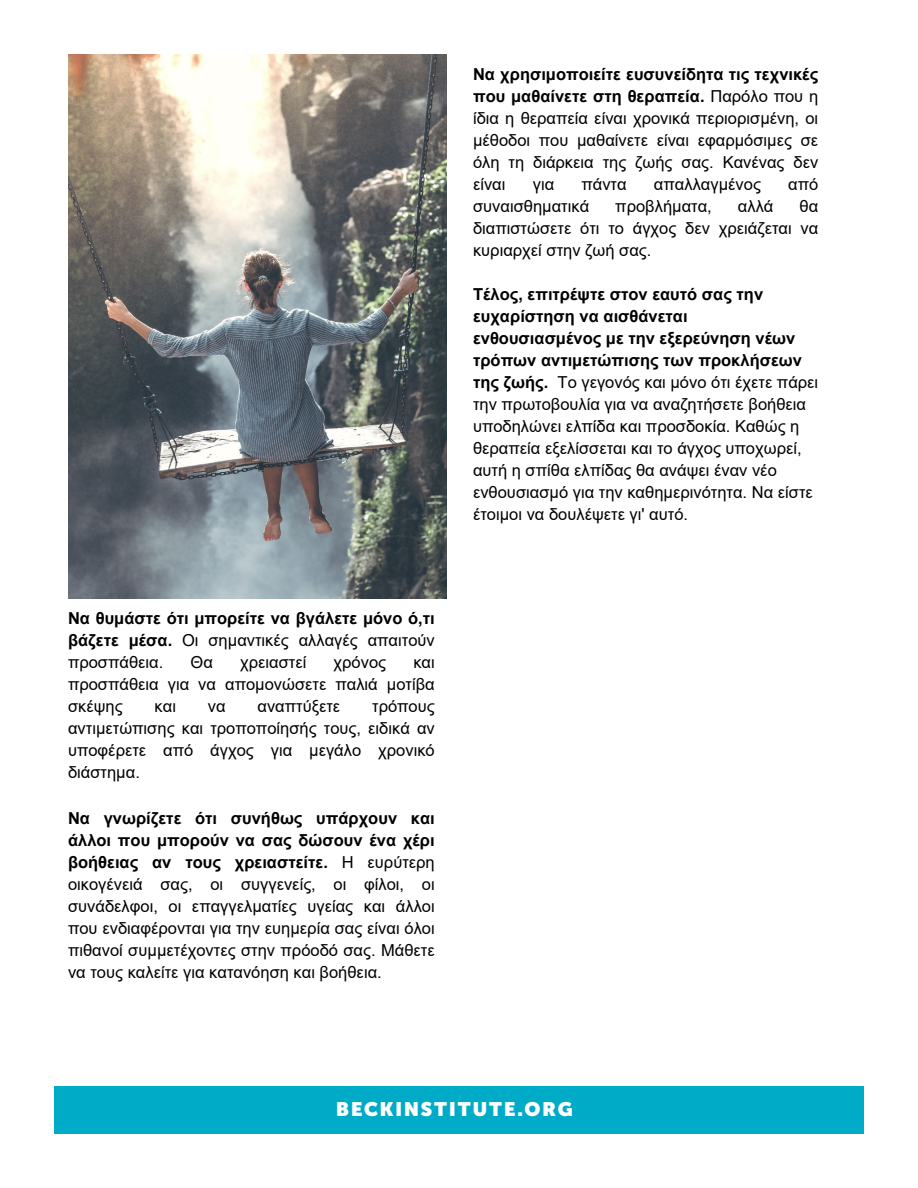
<style>
.page{position:relative;width:918px;height:1188px;background:#fff}
.page>*{position:absolute;margin:0;border:0;box-sizing:border-box;transform-origin:0 0}
.t1{font:900 19.5px "Museo Sans Display";letter-spacing:.1em;color:#fff}
.t2{font:16.5px/22px "Arial";color:#000;text-align:justify}
.t3{font:700 16.5px/22px "Arial";color:#000;text-align:justify}
.s1{font-weight:400}
.s2{font-weight:700}
</style>
<div class="page">
<div style="left:54px;top:1087px;width:810px;height:47px;background:#00abc8"></div>
<img style="left:68px;top:54px;width:378px;height:544px">
<p class="t3" style="left:68px;top:607px;width:368px">Να θυμάστε ότι μπορείτε να βγάλετε μόνο ό,τι βάζετε μέσα. <span class="s1">Οι σημαντικές αλλαγές απαιτούν προσπάθεια.</span></p>
<p class="t2" style="left:191px;top:651px;width:24px">Θα</p>
<p class="t2" style="left:240px;top:651px;width:68px">χρειαστεί</p>
<p class="t2" style="left:334px;top:651px;width:54px">χρόνος</p>
<p class="t2" style="left:68px;top:651px;width:368px;text-indent:345px">και προσπάθεια για να απομονώσετε παλιά μοτίβα σκέψης</p>
<p class="t2" style="left:155px;top:695px;width:23px">και</p>
<p class="t2" style="left:208px;top:695px;width:19px">να</p>
<p class="t2" style="left:257px;top:695px;width:84px">αναπτύξετε</p>
<p class="t2" style="left:68px;top:695px;width:368px;text-indent:304px">τρόπους αντιμετώπισης και τροποποίησής τους, ειδικά αν υποφέρετε από άγχος για μεγάλο χρονικό διάστημα.</p>
<p class="t2" style="left:68px;top:807px;width:368px"><span class="s2">Να γνωρίζετε ότι συνήθως υπάρχουν και άλλοι που μπορούν να σας δώσουν ένα χέρι βοήθειας αν τους χρειαστείτε.</span> Η ευρύτερη οικογένειά σας, οι συγγενείς, οι φίλοι, οι συνάδελφοι, οι επαγγελματίες υγείας και άλλοι που ενδιαφέρονται για την ευημερία σας είναι όλοι πιθανοί συμμετέχοντες στην πρόοδό σας. Μάθετε να τους καλείτε για κατανόηση και βοήθεια.</p>
<p class="t2" style="left:473px;top:63px;width:347px"><span class="s2">Να χρησιμοποιείτε ευσυνείδητα τις τεχνικές που μαθαίνετε στη θεραπεία.</span> Παρόλο που η ίδια η θεραπεία είναι χρονικά περιορισμένη, οι μέθοδοι που μαθαίνετε είναι εφαρμόσιμες σε όλη τη διάρκεια της ζωής σας. Κανένας δεν είναι</p>
<p class="t2" style="left:533px;top:173px;width:23px">για</p>
<p class="t2" style="left:581px;top:173px;width:47px">πάντα</p>
<p class="t2" style="left:654px;top:173px;width:108px">απαλλαγμένος</p>
<p class="t2" style="left:788px;top:173px;width:32px">από</p>
<p class="t2" style="left:473px;top:195px;width:118px">συναισθηματικά</p>
<p class="t2" style="left:615px;top:195px;width:98px">προβλήματα,</p>
<p class="t2" style="left:738px;top:195px;width:37px">αλλά</p>
<p class="t2" style="left:473px;top:195px;width:347px;text-indent:327px">θα διαπιστώσετε ότι το άγχος δεν χρειάζεται να κυριαρχεί στην ζωή σας.</p>
<p class="t2" style="left:473px;top:283px;width:347px;text-align:left"><span class="s2">Τέλος, επιτρέψτε στον εαυτό σας την ευχαρίστηση να αισθάνεται ενθουσιασμένος με την εξερεύνηση νέων τρόπων αντιμετώπισης των προκλήσεων της ζωής.</span> Το γεγονός και μόνο ότι έχετε πάρει την πρωτοβουλία για να αναζητήσετε βοήθεια υποδηλώνει ελπίδα και προσδοκία. Καθώς η θεραπεία εξελίσσεται και το άγχος υποχωρεί, αυτή η σπίθα ελπίδας θα ανάψει έναν νέο ενθουσιασμό για την καθημερινότητα. Να είστε έτοιμοι να δουλέψετε γι' αυτό.</p>
<p class="t1" style="left:336px;top:1098px;width:238px">BECKINSTITUTE.ORG</p>
</div>
